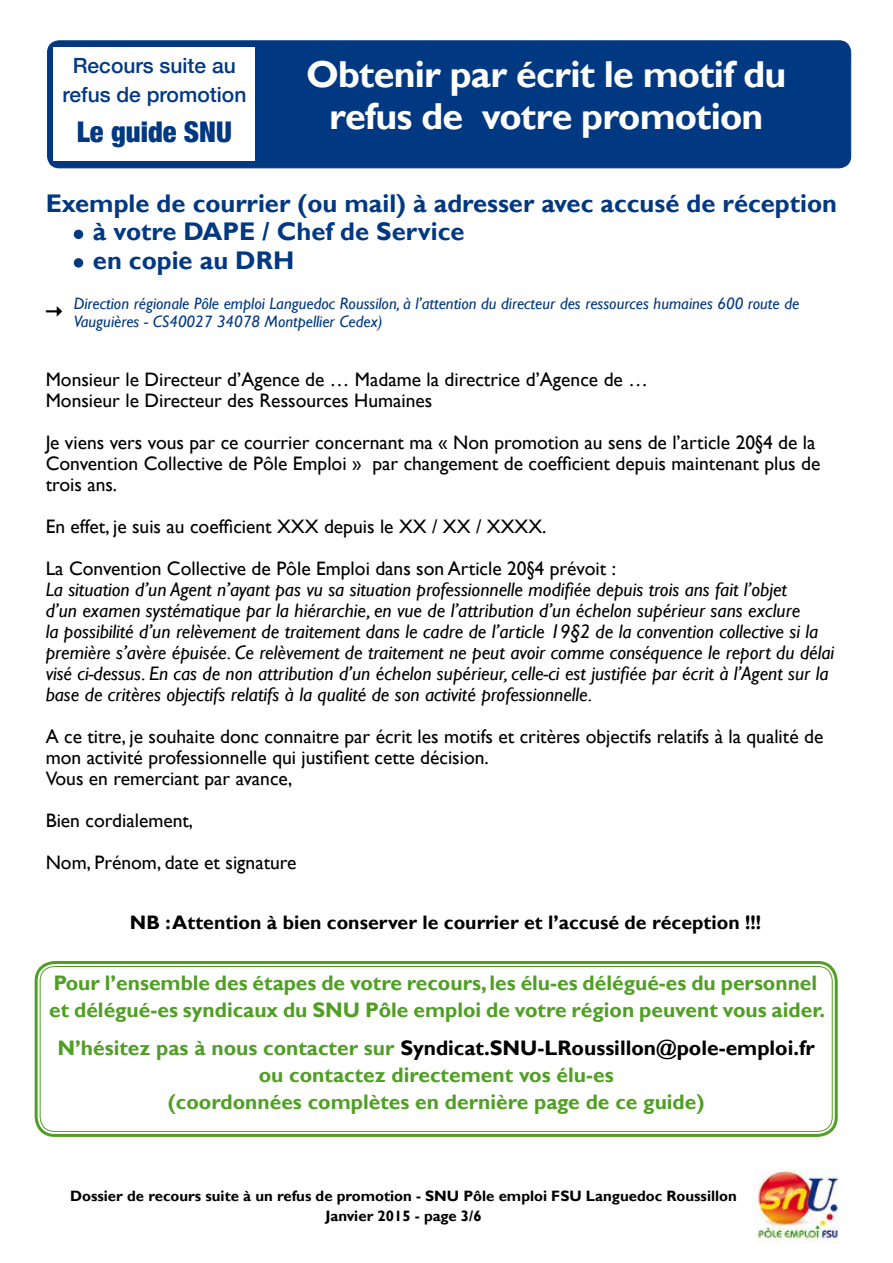
<style>
.page{position:relative;width:893px;height:1263px;background:#fff}
.page>*{position:absolute;margin:0;border:0;box-sizing:border-box;transform-origin:0 0}
.t1{font:700 37.5px/42px "Gill Sans";letter-spacing:-.02em;color:#fff;text-align:center}
.t2{font:900 condensed 28.5px "Helvetica Neue";color:#003882}
.t3{font:700 25.5px/28.5px "Gill Sans";color:#003882}
.t4{font:700 21px/27px "Gill Sans";color:#509f25}
.t5{font:500 21px/28.5px "Helvetica Neue";color:#003882;text-align:center}
.t6{font:19.5px/21px "Gill Sans";color:#000}
.t7{font:italic 19.5px/21px "Gill Sans";color:#000}
.t8{font:700 19.5px "Gill Sans";color:#000}
.t9{font:italic 16.5px/18px "Gill Sans";color:#003882}
.t10{font:700 15px/19.5px "Gill Sans";color:#000;text-align:center}
.s1{font-size:54px}
.s2{color:#000}
</style>
<div class="page">
<div style="left:48px;top:41px;width:802px;height:127px;background:#003882;border-radius:11px"></div>
<div style="left:48px;top:41px;width:802px;height:126px;border:1px solid #003882;border-radius:11px"></div>
<div style="left:54px;top:48px;width:201px;height:113px;background:#fff"></div>
<div style="left:35px;top:961px;width:803px;height:176px;border:3px solid #509f25;border-radius:19px"></div>
<div style="left:40px;top:966px;width:793px;height:166px;border:1px solid #509f25;border-radius:15px"></div>
<img style="left:754px;top:1169px;width:85px;height:75px">
<p class="t5" style="left:62px;top:51px;width:186px">Recours suite au refus de promotion</p>
<h2 class="t2" style="left:77px;top:108px;width:157px">Le guide SNU</h2>
<h1 class="t1" style="left:306px;top:54px;width:482px">Obtenir par écrit le motif du refus de votre promotion</h1>
<h3 class="t3" style="left:71px;top:189px;width:767px;text-indent:-26px">Exemple de courrier (ou mail) à adresser avec accusé de réception <span class="s1">.</span> à votre DAPE / Chef de Service<br><span class="s1">.</span> en copie au DRH</h3>
<p class="t9" style="left:74px;top:295px;width:727px">Direction régionale Pôle emploi Languedoc Roussilon, à l’attention du directeur des ressources humaines 600 route de<br>Vauguières - CS40027 34078 Montpellier Cedex)</p>
<p class="t6" style="left:46px;top:369px;width:604px">Monsieur le Directeur d’Agence de … Madame la directrice d’Agence de …<br>Monsieur le Directeur des Ressources Humaines</p>
<p class="t6" style="left:46px;top:432px;width:776px">Je viens vers vous par ce courrier concernant ma « Non promotion au sens de l’article 20§4 de la<br>Convention Collective de Pôle Emploi » par changement de coefficient depuis maintenant plus de trois ans.</p>
<p class="t6" style="left:46px;top:506px;width:572px;line-height:42px">En effet, je suis au coefficient XXX depuis le XX / XX / XXXX.<br>La Convention Collective de Pôle Emploi dans son Article 20§4 prévoit :</p>
<p class="t7" style="left:46px;top:579px;width:790px">La situation d’un Agent n’ayant pas vu sa situation professionnelle modifiée depuis trois ans fait l’objet<br>d’un examen systématique par la hiérarchie, en vue de l’attribution d’un échelon supérieur sans exclure<br>la possibilité d’un relèvement de traitement dans le cadre de l’article 19§2 de la convention collective si la première s’avère épuisée. Ce relèvement de traitement ne peut avoir comme conséquence le report du délai visé ci-dessus. En cas de non attribution d’un échelon supérieur, celle-ci est justifiée par écrit à l’Agent sur la base de critères objectifs relatifs à la qualité de son activité professionnelle.</p>
<p class="t6" style="left:46px;top:726px;width:779px">A ce titre, je souhaite donc connaitre par écrit les motifs et critères objectifs relatifs à la qualité de mon activité professionnelle qui justifient cette décision.<br>Vous en remerciant par avance,</p>
<p class="t6" style="left:46px;top:800px;width:252px;line-height:42px">Bien cordialement,<br>Nom, Prénom, date et signature</p>
<p class="t8" style="left:130px;top:911px;width:633px">NB : Attention à bien conserver le courrier et l’accusé de réception !!!</p>
<p class="t4" style="left:49px;top:970px;width:778px">Pour l’ensemble des étapes de votre recours, les élu-es délégué-es du personnel et délégué-es syndicaux du SNU Pôle emploi de votre région peuvent vous aider.</p>
<p class="t4" style="left:57px;top:1034px;width:759px;text-align:center">N’hésitez pas à nous contacter sur <span class="s2">Syndicat.SNU-LRoussillon@pole-emploi.fr </span>ou contactez directement vos élu-es<br>(coordonnées complètes en dernière page de ce guide)</p>
<p class="t10" style="left:70px;top:1187px;width:668px">Dossier de recours suite à un refus de promotion - SNU Pôle emploi FSU Languedoc Roussillon<br>Janvier 2015 - page 3/6</p>
</div>
